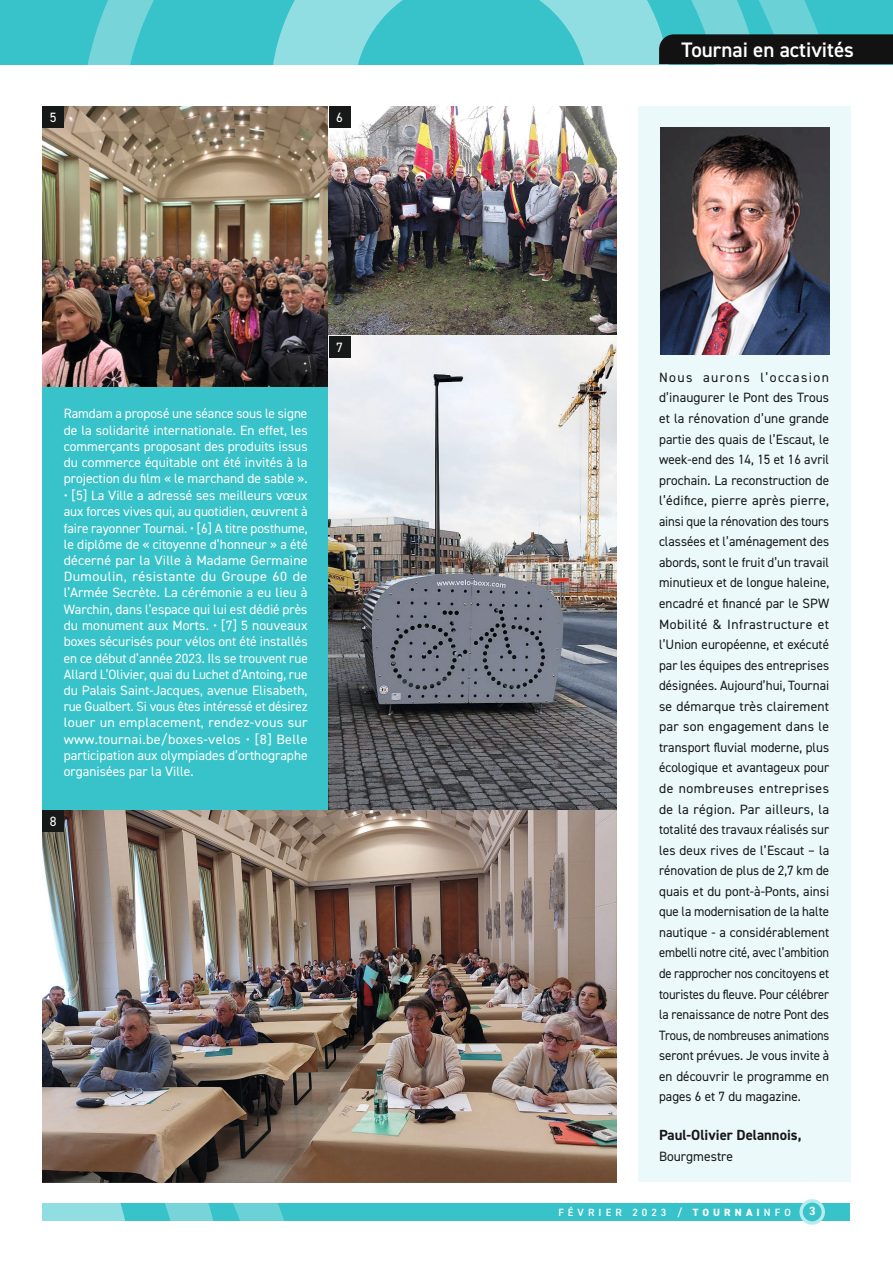
<style>
.page{position:relative;width:893px;height:1263px;background:#fff}
.page>*{position:absolute;margin:0;border:0;box-sizing:border-box;transform-origin:0 0}
.t1{font:600 21px "DIN2014";color:#fff}
.TEXTE{font:700 14.7px "DIN2014";color:#171818}
.TEXTE-2{font:13.5px/20.5px "DIN2014";color:#171818;text-align:justify}
.TEXTE-3{font:13.5px/16.2px "DIN2014";color:#fff;text-align:justify}
.t2{font:700 12px "DIN2014";color:#fff}
.t3{font:600 10.5px "DIN2014";letter-spacing:.39em;color:#fff}
.s1{font-weight:800}
</style>
<div class="page">
<div style="left:638px;top:106px;width:212px;height:1076px;background:#e7f8fb"></div>
<img style="left:660px;top:128px;width:169px;height:226px">
<div style="left:1px;top:0;width:79px;height:64px;background:#37c3c9"></div>
<svg style="left:0;top:0;width:1px;height:64px"></svg>
<svg style="left:80px;top:0;width:813px;height:64px;background:#4db3b8"></svg>
<div style="left:43px;top:386px;width:286px;height:424px;background:#37c3c9"></div>
<div style="left:43px;top:1203px;width:807px;height:17px;background:#37c3c9"></div>
<svg style="left:43px;top:1203px;width:241px;height:17px"></svg>
<svg style="left:801px;top:1201px;width:22px;height:22px"></svg>
<div style="left:799px;top:1199px;width:26px;height:26px;border:3px solid #b9ebee;border-radius:50%"></div>
<img style="left:43px;top:106px;width:286px;height:280px">
<img style="left:329px;top:106px;width:288px;height:704px">
<img style="left:43px;top:810px;width:574px;height:372px">
<div style="left:43px;top:106px;width:21px;height:22px;background:#171818"></div>
<div style="left:329px;top:106px;width:21px;height:22px;background:#171818"></div>
<div style="left:329px;top:336px;width:21px;height:21px;background:#171818"></div>
<div style="left:43px;top:810px;width:21px;height:21px;background:#171818"></div>
<p class="TEXTE-3" style="left:50px;top:109px;width:8px">5</p>
<p class="TEXTE-3" style="left:336px;top:109px;width:8px">6</p>
<p class="TEXTE-3" style="left:64px;top:405px;width:245px">Ramdam a proposé une séance sous le signe de la solidarité internationale. En effet, les commerçants proposant des produits issus du commerce équitable ont été invités à la projection du film « le marchand de sable ».</p>
<p class="TEXTE-3" style="left:64px;top:487px;width:246px">• [5] La Ville a adressé ses meilleurs vœux aux forces vives qui, au quotidien, œuvrent à faire rayonner Tournai. • [6] A titre posthume, le diplôme de « citoyenne d’honneur » a été décerné par la Ville à Madame Germaine Dumoulin, résistante du Groupe 60 de l’Armée Secrète. La cérémonie a eu lieu à Warchin, dans l’espace qui lui est dédié près du monument aux Morts. • [7] 5 nouveaux boxes sécurisés pour vélos ont été installés en ce début d’année 2023. Ils se trouvent rue Allard L’Olivier, quai du Luchet d’Antoing, rue du Palais Saint-Jacques, avenue Elisabeth, rue Gualbert. Si vous êtes intéressé et désirez louer un emplacement, rendez-vous sur www.tournai.be/boxes-velos • [8] Belle participation aux olympiades d’orthographe organisées par la Ville.</p>
<p class="TEXTE-3" style="left:50px;top:813px;width:8px">8</p>
<p class="TEXTE-3" style="left:336px;top:339px;width:8px">7</p>
<p class="t1" style="left:682px;top:35px;width:174px">Tournai en activités</p>
<p class="TEXTE-2" style="left:659px;top:367px;width:172px">Nous aurons l’occasion d’inaugurer le Pont des Trous et la rénovation d’une grande partie des quais de l’Escaut, le week-end des 14, 15 et 16 avril prochain. La reconstruction de l’édifice, pierre après pierre, ainsi que la rénovation des tours classées et l’aménagement des abords, sont le fruit d’un travail minutieux et de longue haleine, encadré et financé par le SPW Mobilité &amp; Infrastructure et l’Union européenne, et exécuté par les équipes des entreprises désignées. Aujourd’hui, Tournai se démarque très clairement par son engagement dans le transport fluvial moderne, plus écologique et avantageux pour de nombreuses entreprises de la région. Par ailleurs, la totalité des travaux réalisés sur les deux rives de l’Escaut – la rénovation de plus de 2,7 km de quais et du pont-à-Ponts, ainsi que la modernisation de la halte nautique - a considérablement embelli notre cité, avec l’ambition de rapprocher nos concitoyens et touristes du fleuve. Pour célébrer la renaissance de notre Pont des Trous, de nombreuses animations seront prévues. Je vous invite à en découvrir le programme en pages 6 et 7 du magazine.</p>
<p class="TEXTE" style="left:659px;top:1125px;width:144px">Paul-Olivier Delannois,</p>
<p class="TEXTE-2" style="left:659px;top:1146px;width:76px">Bourgmestre</p>
<p class="t3" style="left:558px;top:1205px;width:234px">FÉVRIER 2023 / <span class="s1">TOURNAI</span>NFO</p>
<p class="t2" style="left:809px;top:1203px;width:8px">3</p>
</div>
